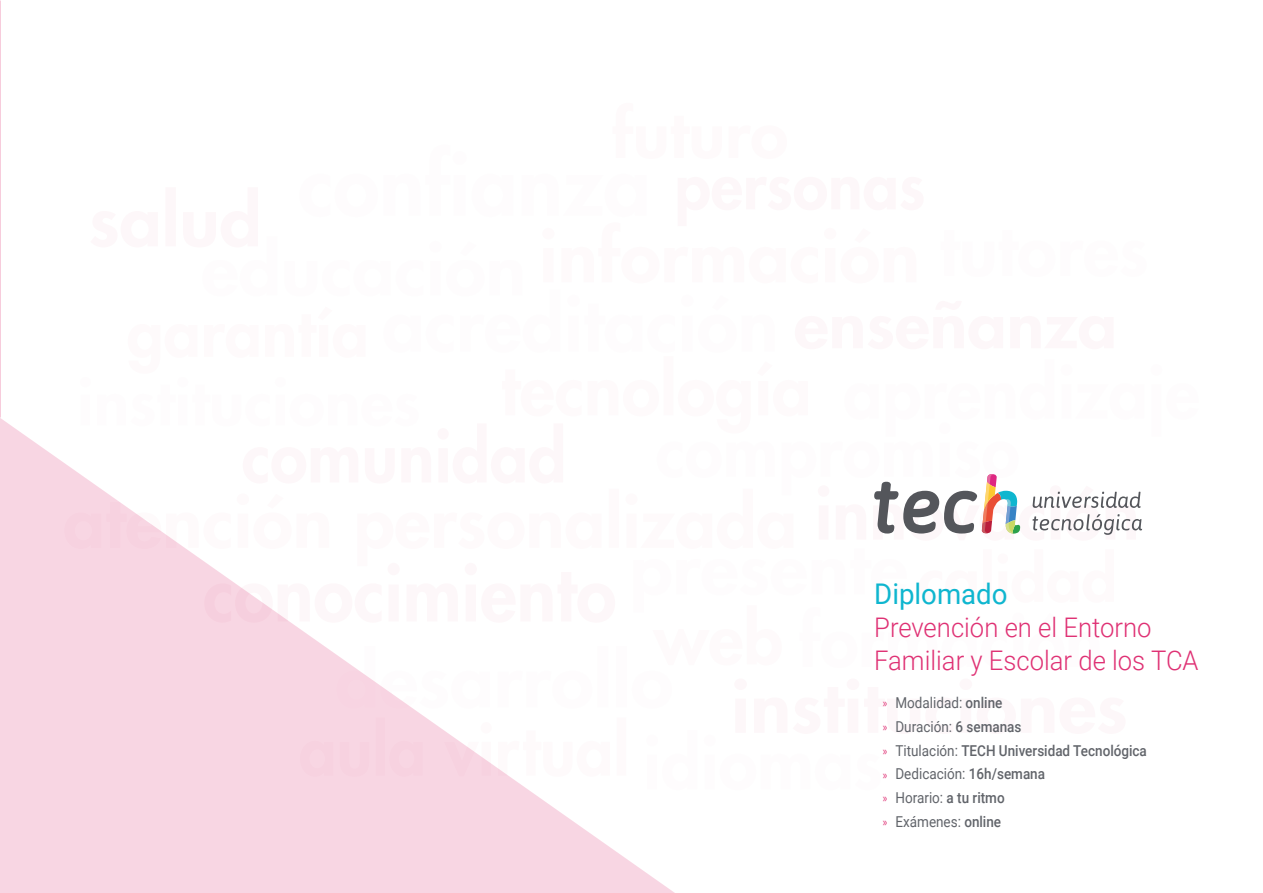
<style>
.page{position:relative;width:1263px;height:893px;background:#fff}
.page>*{position:absolute;margin:0;border:0;box-sizing:border-box;transform-origin:0 0}
.t1{font:28.5px "Roboto";color:#0fb6cf}
.t2{font:300 27px/33px "Roboto";color:#df3174;scale:.95 1}
.t3{font:500 15px/23.7px "Roboto";color:#61646a;scale:.9 1}
.s1{font-family:"Myriad Pro";font-weight:400;font-size:12px;color:#df3174}
.s2{font-weight:400}
</style>
<div class="page">
<svg style="left:0;top:418px;width:675px;height:475px;background:#f8d9e5"></svg>
<svg style="left:64px;top:418px;width:1079px;height:372px"></svg>
<h1 class="t1" style="left:874px;top:574px;width:135px">Diplomado</h1>
<h2 class="t2" style="left:874px;top:610px;width:343px">Prevención en el Entorno<br>Familiar y Escolar de los TCA</h2>
<p class="t3" style="left:883px;top:690px;width:295px"><span class="s1">»</span> <span class="s2">Modalidad:</span> online<br><span class="s1">»</span> <span class="s2">Duración:</span> 6 semanas<br><span class="s1">»</span> <span class="s2">Titulación:</span> TECH Universidad Tecnológica <span class="s1">»</span> <span class="s2">Dedicación:</span> 16h/semana<br><span class="s1">»</span> <span class="s2">Horario:</span> a tu ritmo<br><span class="s1">»</span> <span class="s2">Exámenes:</span> online</p>
</div>
